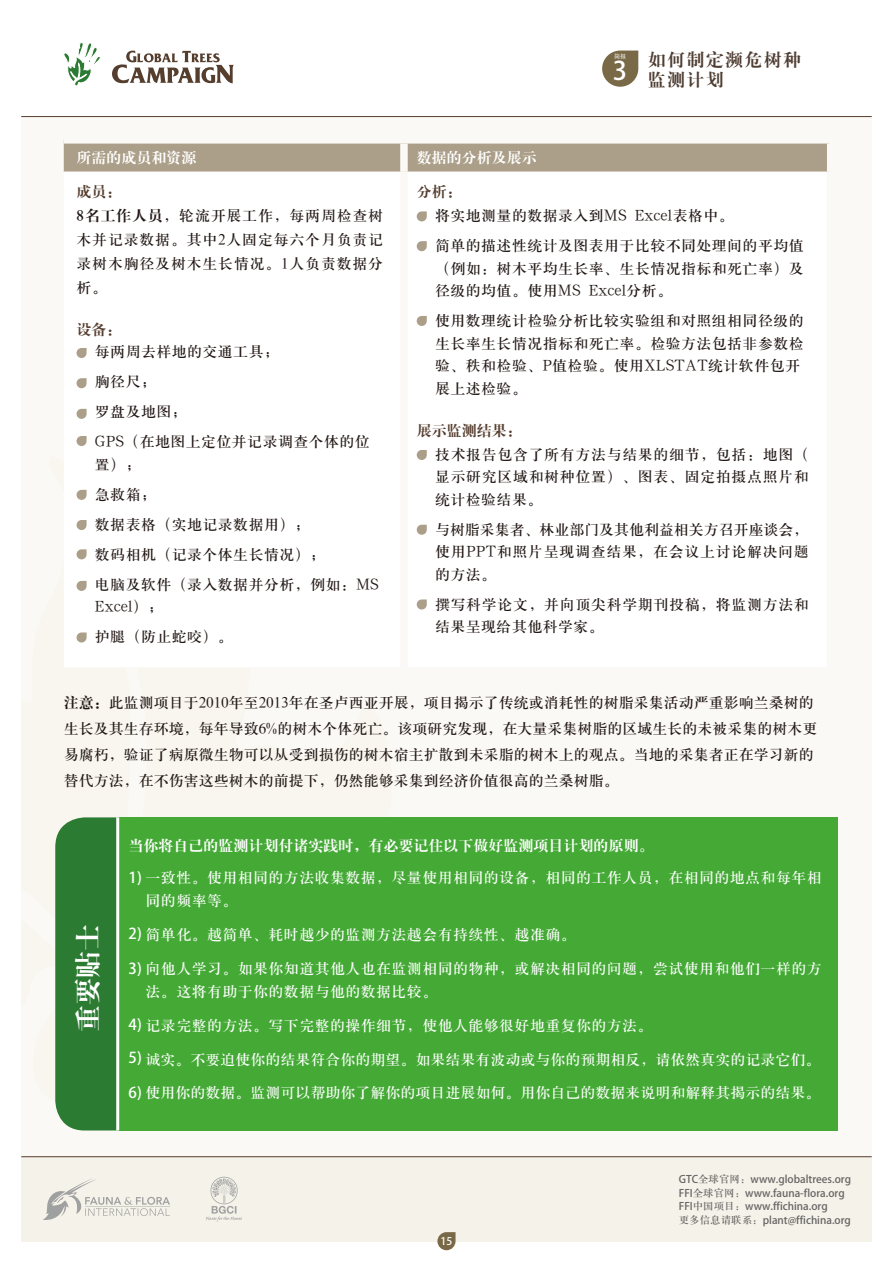
<style>
.page{position:relative;width:893px;height:1263px;background:#fff}
.page>*{position:absolute;margin:0;border:0;box-sizing:border-box;transform-origin:0 0}
.t1{font:27px "H Ya 4 gj";color:#fff}
.t2{font:25.5px "Helvetica Neue Bold G Bpc EUC H";color:#fff}
.t3{font:18px/20.2px "H Ya 4 gj";letter-spacing:.075em;color:#4f3d32}
.t4{font:15px/30px "H Ya 3 gj";letter-spacing:.025em;color:#221815}
.t5{font:15px/26px "H Ya 3 gj";color:#221815}
.t6{font:15px "H Ya 3 gj";letter-spacing:.025em;color:#fff}
.t7{font:15px "H Ya 3 gj";color:#fff}
.t8{font:15px "H Ya 4 gj";color:#fff}
.t9{font:15px "H Ya 4 gj";color:#563e2f}
.t10{font:10.5px/13.5px "Helvetica Neue Medium G Bpc EUC H";color:#666464}
.t11{font:10.5px "Helvetica Neue Light G Bpc EUC H";color:#fff}
.t12{font:6.15px "H Ya 3 gj";color:#fff}
.s1{font-family:"H Ya 4 gj"}
.s2{font-family:"Helvetica Neue Bold G Bpc EUC H"}
.s3{font-family:"H Ya 3 gj"}
</style>
<div class="page">
<div style="left:21px;top:116px;width:851px;height:1043px;background:linear-gradient(to right,#fcfcfa,#fdfdfb)"></div>
<div style="left:21px;top:1157px;width:851px;height:85px;background:#f5f2e9"></div>
<svg style="left:43px;top:1178px;width:127px;height:42px"></svg>
<hr style="left:21px;top:116px;width:851px;height:1px;background:#563e2f">
<svg style="left:63px;top:42px;width:37px;height:44px"></svg>
<svg style="left:112px;top:51px;width:122px;height:32px"></svg>
<hr style="left:21px;top:1156px;width:851px;height:1px;background:#563e2f">
<svg style="left:437px;top:1232px;width:19px;height:18px"></svg>
<svg style="left:206px;top:1177px;width:36px;height:44px"></svg>
<div style="left:64px;top:144px;width:763px;height:28px;background:#ac9f89"></div>
<div style="left:400px;top:144px;width:8px;height:28px;background:#fbf9f5"></div>
<svg style="left:77px;top:348px;width:10px;height:10px"></svg>
<svg style="left:77px;top:378px;width:10px;height:10px"></svg>
<svg style="left:77px;top:409px;width:10px;height:10px"></svg>
<svg style="left:77px;top:436px;width:10px;height:10px"></svg>
<svg style="left:77px;top:490px;width:10px;height:10px"></svg>
<svg style="left:77px;top:520px;width:10px;height:10px"></svg>
<svg style="left:77px;top:549px;width:10px;height:10px"></svg>
<svg style="left:77px;top:581px;width:10px;height:10px"></svg>
<svg style="left:77px;top:632px;width:10px;height:10px"></svg>
<svg style="left:417px;top:211px;width:10px;height:10px"></svg>
<svg style="left:417px;top:241px;width:10px;height:10px"></svg>
<svg style="left:417px;top:316px;width:10px;height:10px"></svg>
<svg style="left:417px;top:450px;width:10px;height:10px"></svg>
<svg style="left:417px;top:525px;width:10px;height:10px"></svg>
<svg style="left:417px;top:599px;width:10px;height:10px"></svg>
<div style="left:118px;top:817px;width:720px;height:313px;background:#44aa35"></div>
<div style="left:55px;top:817px;width:61px;height:313px;background:#2c7b32"></div>
<hr style="left:116px;top:817px;width:3px;height:313px;background:#fdfdfb">
<svg style="left:602px;top:51px;width:36px;height:36px"></svg>
<p class="t8" style="left:77px;top:150px;width:121px">所需的成员和资源</p>
<p class="t8" style="left:417px;top:150px;width:121px">数据的分析及展示</p>
<p class="t9" style="left:77px;top:184px;width:46px">成员：</p>
<p class="t9" style="left:417px;top:184px;width:46px">分析：</p>
<h2 class="t2" style="left:613px;top:56px;width:16px">3</h2>
<p class="t3" style="left:648px;top:50px;width:155px">如何制定濒危树种监测计划</p>
<p class="t12" style="left:614px;top:53px;width:14px">简报</p>
<p class="t4" style="left:77px;top:204px;width:308px;line-height:24px;text-align:justify"><span class="s1">8名工作人员</span>，轮流开展工作，每两周检查树木并记录数据。其中2人固定每六个月负责记录树木胸径及树木生长情况。1人负责数据分析。</p>
<p class="t9" style="left:77px;top:322px;width:46px">设备：</p>
<p class="t4" style="left:95px;top:337px;width:276px">每两周去样地的交通工具；<br>胸径尺；<br>罗盘及地图；<br>GPS（在地图上定位并记录调查个体的位</p>
<p class="t4" style="left:95px;top:449px;width:285px">置）；<br>急救箱；<br>数据表格（实地记录数据用）；<br>数码相机（记录个体生长情况）；<br>电脑及软件（录入数据并分析，例如：MS</p>
<p class="t4" style="left:95px;top:592px;width:140px">Excel）；<br>护腿（防止蛇咬）。</p>
<p class="t4" style="left:435px;top:201px;width:370px">将实地测量的数据录入到MS Excel表格中。<br>简单的描述性统计及图表用于比较不同处理间的平均值</p>
<p class="t4" style="left:435px;top:257px;width:370px;line-height:22.5px">（例如：树木平均生长率、生长情况指标和死亡率）及径级的均值。使用MS Excel分析。</p>
<p class="t4" style="left:435px;top:309px;width:370px;line-height:22.5px">使用数理统计检验分析比较实验组和对照组相同径级的生长率生长情况指标和死亡率。检验方法包括非参数检验、秩和检验、P值检验。使用XLSTAT统计软件包开展上述检验。</p>
<p class="t9" style="left:417px;top:423px;width:106px">展示监测结果：</p>
<p class="t4" style="left:435px;top:443px;width:375px;line-height:22.5px;text-align:justify">技术报告包含了所有方法与结果的细节，包括：地图（显示研究区域和树种位置）、图表、固定拍摄点照片和统计检验结果。</p>
<p class="t4" style="left:435px;top:518px;width:375px;line-height:22.5px;text-align:justify">与树脂采集者、林业部门及其他利益相关方召开座谈会，使用PPT和照片呈现调查结果，在会议上讨论解决问题的方法。</p>
<p class="t4" style="left:435px;top:593px;width:375px;line-height:22.5px">撰写科学论文，并向顶尖科学期刊投稿，将监测方法和结果呈现给其他科学家。</p>
<p class="t5" style="left:64px;top:690px;width:755px"><span class="s1">注意：</span>此监测项目于2010年至2013年在圣卢西亚开展，项目揭示了传统或消耗性的树脂采集活动严重影响兰桑树的生长及其生存环境，每年导致6%的树木个体死亡。该项研究发现，在大量采集树脂的区域生长的未被采集的树木更易腐朽，验证了病原微生物可以从受到损伤的树木宿主扩散到未采脂的树木上的观点。当地的采集者正在学习新的替代方法，在不伤害这些树木的前提下，仍然能够采集到经济价值很高的兰桑树脂。</p>
<p class="t8" style="left:129px;top:838px;width:526px">当你将自己的监测计划付诸实践时, 有必要记住以下做好监测项目计划的原则。</p>
<p class="t6" style="left:129px;top:870px;width:695px"><span class="s2">1)</span> 一致性。使用相同的方法收集数据，尽量使用相同的设备，相同的工作人员，在相同的地点和每年相</p>
<h1 class="t1" style="left:74px;top:1032px;width:110px;rotate:-90deg">重要贴士</h1>
<p class="t6" style="left:146px;top:893px;width:93px">同的频率等。</p>
<p class="t6" style="left:129px;top:927px;width:449px"><span class="s2">2)</span> 简单化。越简单、耗时越少的监测方法越会有持续性、越准确。</p>
<p class="t6" style="left:129px;top:961px;width:695px"><span class="s2">3)</span> 向他人学习。如果你知道其他人也在监测相同的物种，或解决相同的问题，尝试使用和他们一样的方</p>
<p class="t6" style="left:146px;top:984px;width:293px">法。这将有助于你的数据与他的数据比较。</p>
<p class="t6" style="left:129px;top:1018px;width:525px"><span class="s2">4)</span> 记录完整的方法。写下完整的操作细节，使他人能够很好地重复你的方法。</p>
<p class="t7" style="left:129px;top:1052px;width:693px"><span class="s2">5)</span> 诚实。不要迫使你的结果符合你的期望。如果结果有波动或与你的预期相反，请依然真实的记录它们。</p>
<p class="t7" style="left:129px;top:1085px;width:693px"><span class="s2">6)</span> 使用你的数据。监测可以帮助你了解你的项目进展如何。用你自己的数据来说明和解释其揭示的结果。</p>
<p class="t11" style="left:440px;top:1235px;width:13px">15</p>
<p class="t10" style="left:679px;top:1173px;width:174px">GTC<span class="s3">全球官网：</span>www.globaltrees.org<br>FFI<span class="s3">全球官网：</span>www.fauna-flora.org<br>FFI<span class="s3">中国项目：</span>www.ffichina.org<br><span class="s3">更多信息请联系：</span>plant@ffichina.org</p>
</div>
